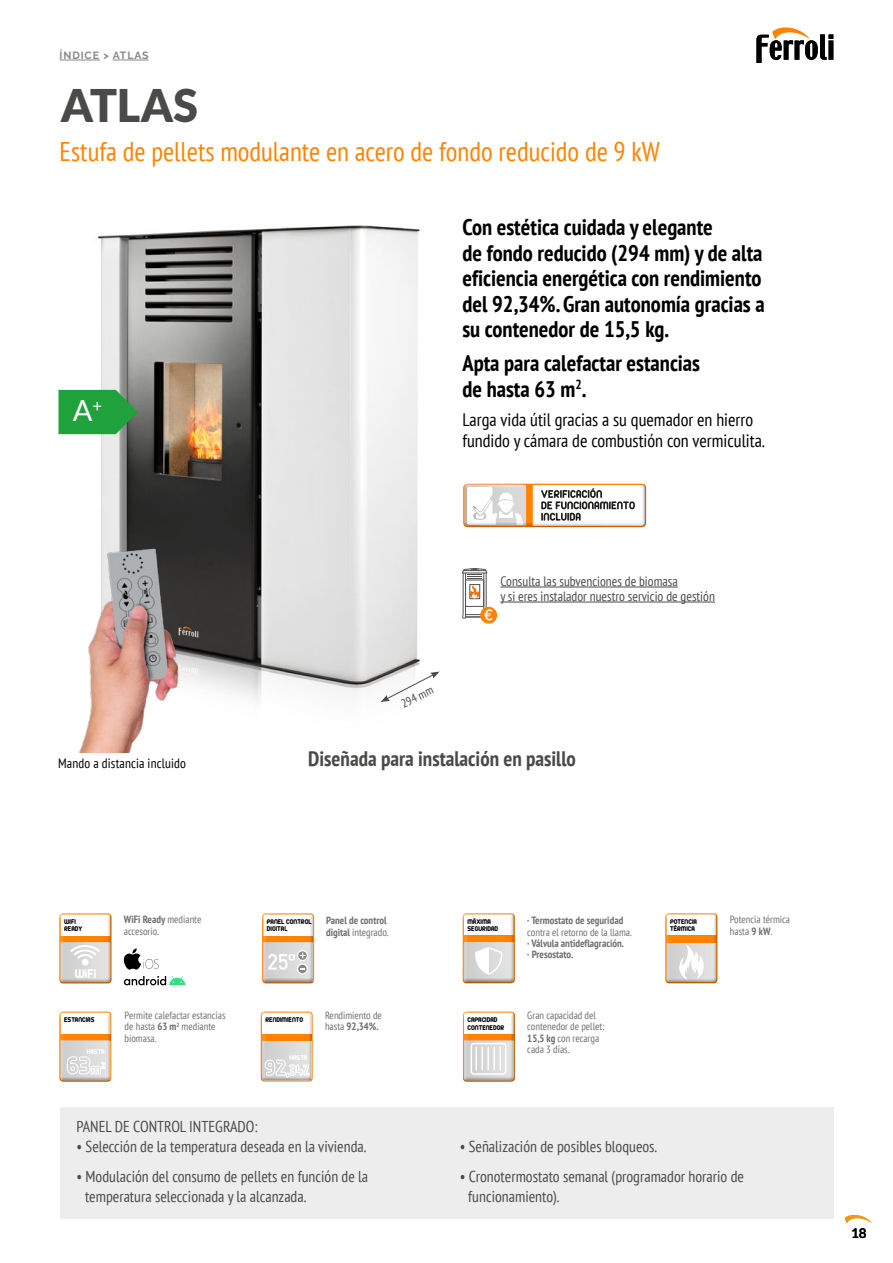
<style>
.page{position:relative;width:893px;height:1263px;background:#fff}
.page>*{position:absolute;margin:0;border:0;box-sizing:border-box;transform-origin:0 0}
.Titulo{font:900 45px "Lato";color:#4a4a49}
.Titulo-2{font:28.95px "Lato";color:#fff}
.Titulo-3{font:condensed 27px "PT Sans";color:#ff8300}
.Entradilla{font:700 condensed 22.5px/25.5px "PT Sans";color:#000}
.Entradilla-2{font:700 condensed 21px "PT Sans";color:#4a4a49}
.Entradilla-3{font:condensed 18px/21px "PT Sans";color:#000}
.t1{font:condensed 15.75px/19.5px "PT Sans";color:#4a4a49}
.t2{font:13.95px "z Arista";color:#fff}
.TEXTO_GENERAL{font:condensed 13.5px "PT Sans";color:#4a4a49}
.Entradilla-4{font:condensed 13.5px "PT Sans";letter-spacing:.01em;color:#000}
.t3{font:700 13.5px "Lato";color:#000}
.Entradilla-5{font:condensed 12px "PT Sans";color:#4a4a49}
.Texto_sellos{font:condensed 10.5px/11.2px "PT Sans";color:#706f6f}
.Texto_sellos-2{font:700 condensed 10.5px/11.2px "PT Sans";color:#706f6f}
.t4{font:700 10.5px "Raleway";letter-spacing:.085em;color:#878787}
.t5{font:7.5px/7.5px "z Arista";color:#000}
.Texto_sellos-3{font:7.5px "z Arista";color:#fff}
.s1{font-weight:700}
.s2{font-weight:400}
</style>
<div class="page">
<svg style="left:845px;top:1214px;width:27px;height:9px"></svg>
<svg style="left:756px;top:28px;width:77px;height:34px"></svg>
<hr style="left:60px;top:60px;width:40px;height:1px;background:#878787">
<hr style="left:113px;top:60px;width:36px;height:1px;background:#878787">
<img style="left:58px;top:225px;width:451px;height:477px">
<svg style="left:58px;top:390px;width:80px;height:44px;background:#2c9c45"></svg>
<svg style="left:123px;top:948px;width:36px;height:21px"></svg>
<svg style="left:124px;top:976px;width:61px;height:9px"></svg>
<img style="left:74px;top:542px;width:109px;height:211px">
<svg style="left:381px;top:671px;width:59px;height:31px"></svg>
<img style="left:463px;top:1012px;width:52px;height:69px">
<img style="left:464px;top:1034px;width:50px;height:46px">
<div style="left:471px;top:1043px;width:35px;height:32px;border:2px solid #fff;border-radius:2px"></div>
<hr style="left:499px;top:1047px;width:2px;height:23px;background:#fff">
<hr style="left:493px;top:1047px;width:2px;height:23px;background:#fff">
<hr style="left:487px;top:1047px;width:2px;height:23px;background:#fff">
<hr style="left:481px;top:1047px;width:2px;height:23px;background:#fff">
<hr style="left:475px;top:1047px;width:2px;height:23px;background:#fff">
<svg style="left:60px;top:913px;width:51px;height:70px"></svg>
<svg style="left:665px;top:913px;width:52px;height:70px"></svg>
<svg style="left:261px;top:1012px;width:52px;height:69px"></svg>
<img style="left:261px;top:1012px;width:50px;height:68px">
<img style="left:262px;top:1034px;width:49px;height:46px">
<img style="left:265px;top:1060px;width:21px;height:15px">
<img style="left:289px;top:1064px;width:14px;height:11px">
<svg style="left:463px;top:484px;width:183px;height:43px"></svg>
<img style="left:475px;top:500px;width:16px;height:15px">
<svg style="left:262px;top:913px;width:52px;height:70px"></svg>
<svg style="left:463px;top:913px;width:52px;height:70px"></svg>
<svg style="left:60px;top:1012px;width:51px;height:69px"></svg>
<div style="left:60px;top:1108px;width:773px;height:111px;background:#ededed"></div>
<hr style="left:500px;top:587px;width:178px;height:1px;background:#4a4a49">
<hr style="left:500px;top:602px;width:215px;height:1px;background:#4a4a49">
<svg style="left:480px;top:607px;width:17px;height:17px"></svg>
<svg style="left:462px;top:568px;width:31px;height:52px"></svg>
<p class="t4" style="left:60px;top:50px;width:91px">ÍNDICE &gt; ATLAS</p>
<p class="Titulo" style="left:60px;top:79px;width:139px">ATLAS</p>
<p class="Titulo-3" style="left:60px;top:134px;width:602px">Estufa de pellets modulante en acero de fondo reducido de 9 kW</p>
<p class="Titulo-2" style="left:73px;top:395px;width:31px">A<sup>+</sup></p>
<p class="Entradilla-4" style="left:58px;top:754px;width:129px">Mando a distancia incluido</p>
<p class="Entradilla" style="left:462px;top:214px;width:304px">Con estética cuidada y elegante<br>de fondo reducido (294 mm) y de alta eficiencia energética con rendimiento del 92,34%. Gran autonomía gracias a su contenedor de 15,5 kg.</p>
<p class="Entradilla" style="left:462px;top:350px;width:239px">Apta para calefactar estancias de hasta 63 m<sup>2</sup>.</p>
<p class="Entradilla-3" style="left:462px;top:409px;width:304px">Larga vida útil gracias a su quemador en hierro fundido y cámara de combustión con vermiculita.</p>
<p class="Entradilla-5" style="left:398px;top:697px;width:36px;rotate:-26deg">294 mm</p>
<p class="TEXTO_GENERAL" style="left:500px;top:573px;width:179px">Consulta las subvenciones de biomasa</p>
<p class="TEXTO_GENERAL" style="left:500px;top:588px;width:216px">y si eres instalador nuestro servicio de gestión</p>
<p class="Entradilla-2" style="left:308px;top:745px;width:269px">Diseñada para instalación en pasillo</p>
<p class="t5" style="left:64px;top:918px;width:20px">WIFI<br>READY</p>
<p class="t2" style="left:75px;top:966px;width:23px">WiFi</p>
<p class="t5" style="left:64px;top:1016px;width:32px">ESTANCIAS</p>
<p class="Texto_sellos-3" style="left:87px;top:1048px;width:19px">HASTA</p>
<p class="Texto_sellos" style="left:124px;top:914px;width:79px"><span class="s1">WiFi Ready</span> mediante accesorio.</p>
<p class="Texto_sellos-2" style="left:326px;top:915px;width:64px">Panel de control digital <span class="s2">integrado.</span></p>
<p class="t5" style="left:267px;top:918px;width:46px">PANEL CONTROL<br>DIGITAL</p>
<p class="t5" style="left:467px;top:917px;width:32px">MÁXIMA<br>SEGURIDAD</p>
<p class="Texto_sellos" style="left:527px;top:915px;width:106px"><span class="s1">· Termostato de seguridad </span>contra el retorno de la llama.</p>
<p class="Texto_sellos-2" style="left:527px;top:937px;width:98px">· Válvula antideflagración.</p>
<p class="Texto_sellos-2" style="left:527px;top:949px;width:47px">· Presostato.</p>
<p class="Texto_sellos" style="left:125px;top:1010px;width:103px">Permite calefactar estancias de hasta <span class="s1">63 m</span><sup>2</sup> mediante biomasa.</p>
<p class="Texto_sellos" style="left:325px;top:1010px;width:58px">Rendimiento de hasta <span class="s1">92,34%.</span></p>
<p class="Texto_sellos" style="left:527px;top:1010px;width:79px">Gran capacidad del contenedor de pellet:</p>
<p class="t5" style="left:468px;top:1016px;width:38px">CAPACIDAD<br>CONTENEDOR</p>
<p class="t5" style="left:265px;top:1016px;width:39px">RENDIMIENTO</p>
<p class="Texto_sellos" style="left:527px;top:1032px;width:73px"><span class="s1">15,5 kg</span> con recarga</p>
<p class="Texto_sellos" style="left:527px;top:1043px;width:44px">cada 3 días.</p>
<p class="Texto_sellos-3" style="left:289px;top:1053px;width:19px">HASTA</p>
<p class="t5" style="left:670px;top:917px;width:28px">POTENCIA<br>TÉRMICA</p>
<p class="Texto_sellos" style="left:730px;top:914px;width:62px">Potencia térmica</p>
<p class="Texto_sellos" style="left:730px;top:925px;width:44px">hasta <span class="s1">9 kW</span>.</p>
<p class="t1" style="left:77px;top:1117px;width:182px">PANEL DE CONTROL INTEGRADO:</p>
<p class="t1" style="left:77px;top:1136px;width:291px">• Selección de la temperatura deseada en la vivienda.</p>
<p class="t1" style="left:85px;top:1166px;width:285px;text-indent:-9px">• Modulación del consumo de pellets en función de la temperatura seleccionada y la alcanzada.</p>
<p class="t1" style="left:460px;top:1136px;width:199px">• Señalización de posibles bloqueos.</p>
<p class="t1" style="left:468px;top:1166px;width:277px;text-indent:-9px">• Cronotermostato semanal (programador horario de funcionamiento).</p>
<p class="t3" style="left:851px;top:1226px;width:17px">18</p>
</div>
